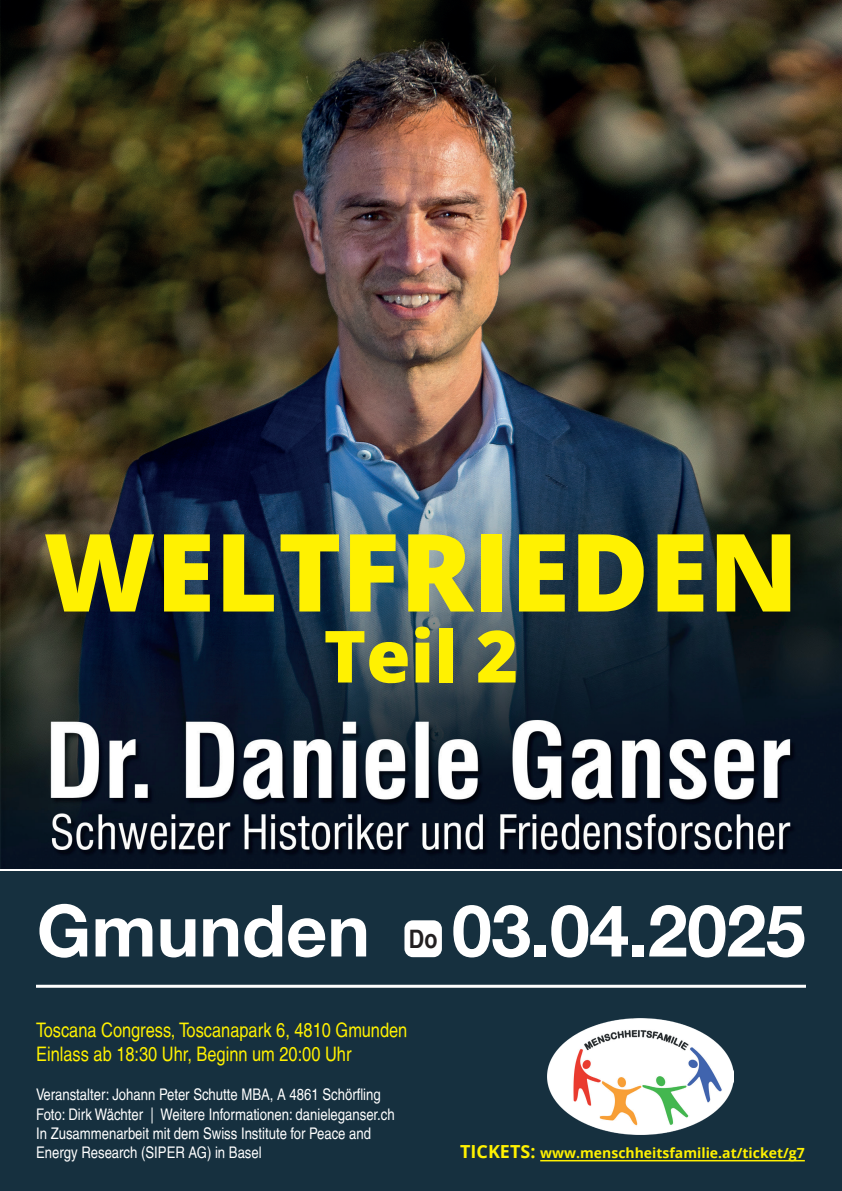
<style>
.page{position:relative;width:842px;height:1191px;background:#fff}
.page>*{position:absolute;margin:0;border:0;box-sizing:border-box;transform-origin:0 0}
.t1{font:800 108px "Open Sans";color:#fff101}
.t2{font:700 72px "Helvetica Neue";color:#fff}
.t3{font:800 72px "Open Sans";color:#fff101}
.t4{font:700 condensed 26px "Helvetica LT";color:#231f20}
.t5{font:condensed 20px/24px "Helvetica LT";color:#fff101}
.t6{font:condensed 16px/19.2px "Helvetica LT";color:#fff}
.t7{font:700 14px "Open Sans";color:#fff101}
.s1{font-size:18px}
</style>
<div class="page">
<img style="left:0;top:0;width:842px;height:869px">
<div style="left:0;top:870px;width:842px;height:321px;background:#16303f"></div>
<img style="left:547px;top:1018px;width:186px;height:116px">
<hr style="left:540px;top:1160px;width:265px;height:1px;background:#fff101">
<div style="left:404px;top:920px;width:38px;height:37px;background:#fff;border-radius:9px"></div>
<hr style="left:36px;top:984px;width:770px;height:3px;background:#fff">
<h1 class="t1" style="left:43px;top:490px;width:757px">WELTFRIEDEN</h1>
<h2 class="t3" style="left:324px;top:601px;width:196px">Teil 2</h2>
<h2 class="t2" style="left:37px;top:886px;width:335px">Gmunden</h2>
<h3 class="t4" style="left:409px;top:923px;width:30px">Do</h3>
<h2 class="t2" style="left:452px;top:886px;width:355px">03.04.2025</h2>
<p class="t5" style="left:36px;top:1018px;width:373px">Toscana Congress, Toscanapark 6, 4810 Gmunden<br>Einlass ab 18:30 Uhr, Beginn um 20:00 Uhr</p>
<p class="t6" style="left:36px;top:1085px;width:360px">Veranstalter: Johann Peter Schutte MBA, A 4861 Schörfling Foto: Dirk Wächter | Weitere Informationen: danieleganser.ch In Zusammenarbeit mit dem Swiss Institute for Peace and Energy Research (SIPER AG) in Basel</p>
<p class="t7" style="left:460px;top:1142px;width:346px"><span class="s1">TICKETS:</span> www.menschheitsfamilie.at/ticket/g7</p>
</div>
